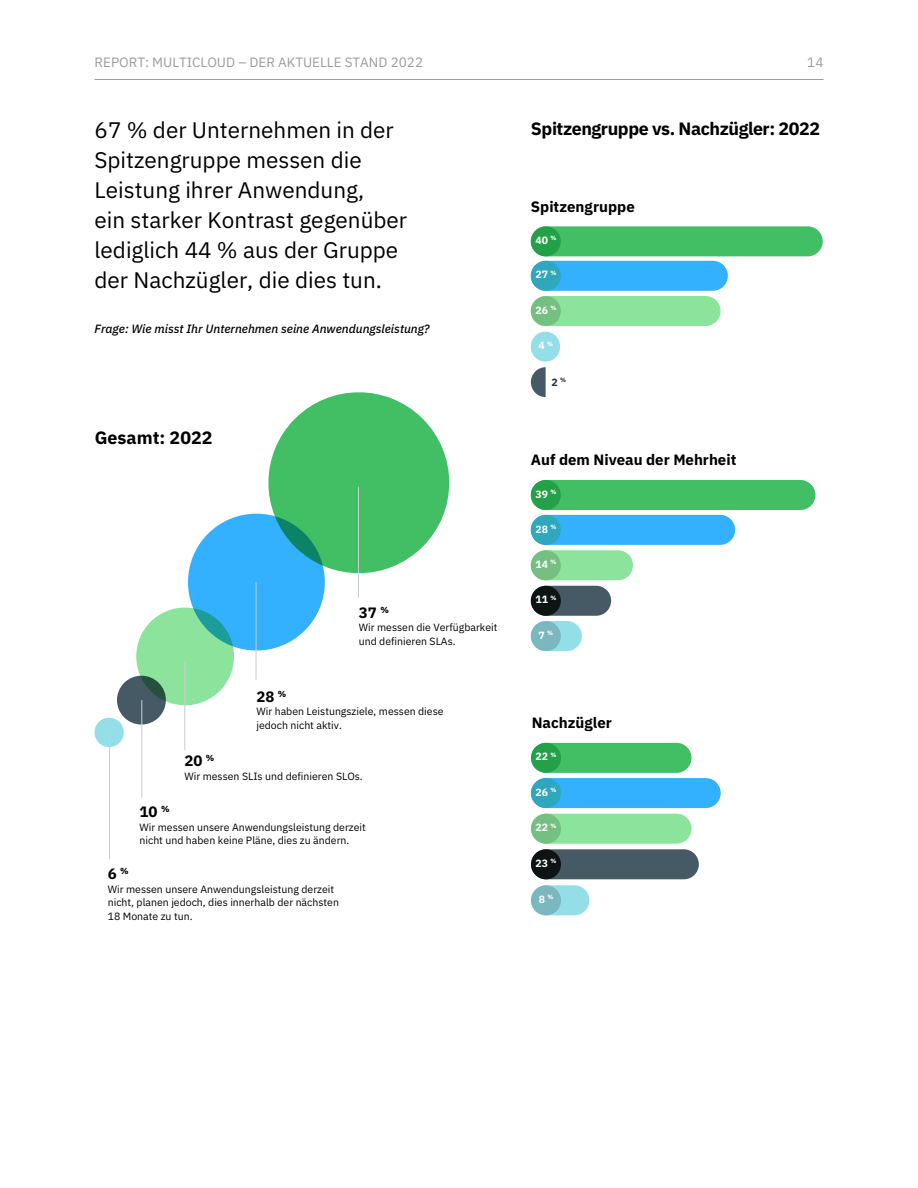
<style>
.page{position:relative;width:918px;height:1188px;background:#fff}
.page>*{position:absolute;margin:0;border:0;box-sizing:border-box;transform-origin:0 0}
.t1{font:22.5px/30px "IBM Plex Sans";color:#000}
.t2{font:700 17.85px "IBM Plex Sans";letter-spacing:-.025em;color:#000}
.t3{font:700 17.85px "IBM Plex Sans";color:#000}
.t4{font:700 15px "IBM Plex Sans";color:#000}
.t5{font:13.5px "IBM Plex Sans";color:#9c9c9d}
.t6{font:italic 500 12px "IBM Plex Sans";color:#000}
.t7{font:10.5px/13.5px "IBM Plex Sans";color:#000}
.t8{font:700 10.5px "IBM Plex Sans";color:#fff}
.t9{font:700 10.5px "IBM Plex Sans";color:#263238}
</style>
<div class="page">
<div style="left:531px;top:849px;width:168px;height:30px;background:#455a64;border-radius:15px"></div>
<div style="left:531px;top:849px;width:30px;height:30px;background:#0e1314;border-radius:50%"></div>
<div style="left:531px;top:586px;width:80px;height:30px;background:#455a64;border-radius:15px"></div>
<svg style="left:531px;top:367px;width:15px;height:30px"></svg>
<div style="left:531px;top:586px;width:30px;height:30px;background:#0e1314;border-radius:50%"></div>
<div style="left:531px;top:814px;width:161px;height:30px;background:#8ce39c;border-radius:15px"></div>
<div style="left:531px;top:814px;width:30px;height:30px;background:#76bf83;border-radius:50%"></div>
<div style="left:531px;top:550px;width:102px;height:30px;background:#8ce39c;border-radius:15px"></div>
<div style="left:531px;top:550px;width:30px;height:30px;background:#76bf83;border-radius:50%"></div>
<div style="left:531px;top:296px;width:190px;height:30px;background:#8ce39c;border-radius:15px"></div>
<div style="left:531px;top:296px;width:30px;height:30px;background:#76bf83;border-radius:50%"></div>
<svg style="left:94px;top:392px;width:356px;height:356px"></svg>
<div style="left:531px;top:743px;width:161px;height:30px;background:#42be65;border-radius:15px"></div>
<div style="left:531px;top:743px;width:30px;height:30px;background:#24a148;border-radius:50%"></div>
<div style="left:531px;top:480px;width:284px;height:30px;background:#42be65;border-radius:15px"></div>
<div style="left:531px;top:480px;width:30px;height:30px;background:#24a148;border-radius:50%"></div>
<div style="left:531px;top:226px;width:292px;height:30px;background:#42be65;border-radius:15px"></div>
<div style="left:531px;top:226px;width:30px;height:30px;background:#24a148;border-radius:50%"></div>
<div style="left:531px;top:778px;width:190px;height:30px;background:#33b1ff;border-radius:15px"></div>
<div style="left:531px;top:778px;width:30px;height:30px;background:#2fa7bc;border-radius:50%"></div>
<div style="left:531px;top:515px;width:204px;height:30px;background:#33b1ff;border-radius:15px"></div>
<div style="left:531px;top:515px;width:30px;height:30px;background:#2fa7bc;border-radius:50%"></div>
<div style="left:531px;top:261px;width:197px;height:30px;background:#33b1ff;border-radius:15px"></div>
<div style="left:531px;top:261px;width:30px;height:30px;background:#2fa7bc;border-radius:50%"></div>
<div style="left:531px;top:885px;width:58px;height:30px;background:#94dee8;border-radius:15px"></div>
<div style="left:531px;top:885px;width:30px;height:30px;background:#7ab7bf;border-radius:50%"></div>
<div style="left:531px;top:621px;width:51px;height:30px;background:#94dee8;border-radius:15px"></div>
<div style="left:531px;top:621px;width:30px;height:30px;background:#7ab7bf;border-radius:50%"></div>
<div style="left:531px;top:332px;width:29px;height:30px;background:#94dee8;border-radius:15px"></div>
<hr style="left:358px;top:487px;width:1px;height:111px;background:#c7cfd1">
<hr style="left:256px;top:582px;width:1px;height:98px;background:#c7cfd1">
<hr style="left:184px;top:662px;width:1px;height:88px;background:#c7cfd1">
<hr style="left:141px;top:700px;width:1px;height:98px;background:#c7cfd1">
<hr style="left:109px;top:733px;width:1px;height:126px;background:#c7cfd1">
<hr style="left:94px;top:79px;width:730px;height:1px;background:#9c9c9d">
<p class="t5" style="left:94px;top:52px;width:330px">REPORT: MULTICLOUD – DER AKTUELLE STAND 2022</p>
<p class="t5" style="left:807px;top:52px;width:18px">14</p>
<h1 class="t1" style="left:94px;top:113px;width:314px">67 % der Unternehmen in der<br>Spitzengruppe messen die<br>Leistung ihrer Anwendung,<br>ein starker Kontrast gegenüber lediglich 44 % aus der Gruppe der Nachzügler, die dies tun.</h1>
<p class="t6" style="left:94px;top:320px;width:337px">Frage: Wie misst Ihr Unternehmen seine Anwendungsleistung?</p>
<h2 class="t3" style="left:95px;top:424px;width:119px">Gesamt: 2022</h2>
<h3 class="t4" style="left:359px;top:601px;width:32px">37 <sup>%</sup></h3>
<p class="t7" style="left:359px;top:620px;width:140px">Wir messen die Verfügbarkeit und definieren SLAs.</p>
<h3 class="t4" style="left:256px;top:684px;width:32px">28 <sup>%</sup></h3>
<p class="t7" style="left:256px;top:704px;width:189px">Wir haben Leistungsziele, messen diese jedoch nicht aktiv.</p>
<h3 class="t4" style="left:184px;top:749px;width:32px">20 <sup>%</sup></h3>
<p class="t7" style="left:184px;top:768px;width:180px">Wir messen SLIs und definieren SLOs.</p>
<h3 class="t4" style="left:139px;top:800px;width:32px">10 <sup>%</sup></h3>
<p class="t7" style="left:139px;top:820px;width:228px">Wir messen unsere Anwendungsleistung derzeit nicht und haben keine Pläne, dies zu ändern.</p>
<h3 class="t4" style="left:108px;top:862px;width:23px">6 <sup>%</sup></h3>
<p class="t7" style="left:108px;top:881px;width:233px">Wir messen unsere Anwendungsleistung derzeit nicht, planen jedoch, dies innerhalb der nächsten<br>18 Monate zu tun.</p>
<h2 class="t2" style="left:531px;top:114px;width:291px">Spitzengruppe vs. Nachzügler: 2022</h2>
<h3 class="t4" style="left:531px;top:194px;width:106px">Spitzengruppe</h3>
<p class="t8" style="left:535px;top:232px;width:23px">40 <sup>%</sup></p>
<p class="t8" style="left:535px;top:266px;width:23px">27 <sup>%</sup></p>
<p class="t8" style="left:535px;top:302px;width:23px">26 <sup>%</sup></p>
<p class="t8" style="left:539px;top:337px;width:16px">4 <sup>%</sup></p>
<p class="t9" style="left:551px;top:374px;width:16px">2 <sup>%</sup></p>
<h3 class="t4" style="left:531px;top:448px;width:207px">Auf dem Niveau der Mehrheit</h3>
<p class="t8" style="left:535px;top:486px;width:23px">39 <sup>%</sup></p>
<p class="t8" style="left:535px;top:520px;width:23px">28 <sup>%</sup></p>
<p class="t8" style="left:535px;top:556px;width:23px">14 <sup>%</sup></p>
<p class="t8" style="left:535px;top:591px;width:23px">11 <sup>%</sup></p>
<p class="t8" style="left:539px;top:627px;width:16px">7 <sup>%</sup></p>
<h3 class="t4" style="left:532px;top:710px;width:82px">Nachzügler</h3>
<p class="t8" style="left:536px;top:748px;width:23px">22 <sup>%</sup></p>
<p class="t8" style="left:536px;top:784px;width:23px">26 <sup>%</sup></p>
<p class="t8" style="left:536px;top:819px;width:23px">22 <sup>%</sup></p>
<p class="t8" style="left:536px;top:855px;width:23px">23 <sup>%</sup></p>
<p class="t8" style="left:539px;top:891px;width:16px">8 <sup>%</sup></p>
</div>
